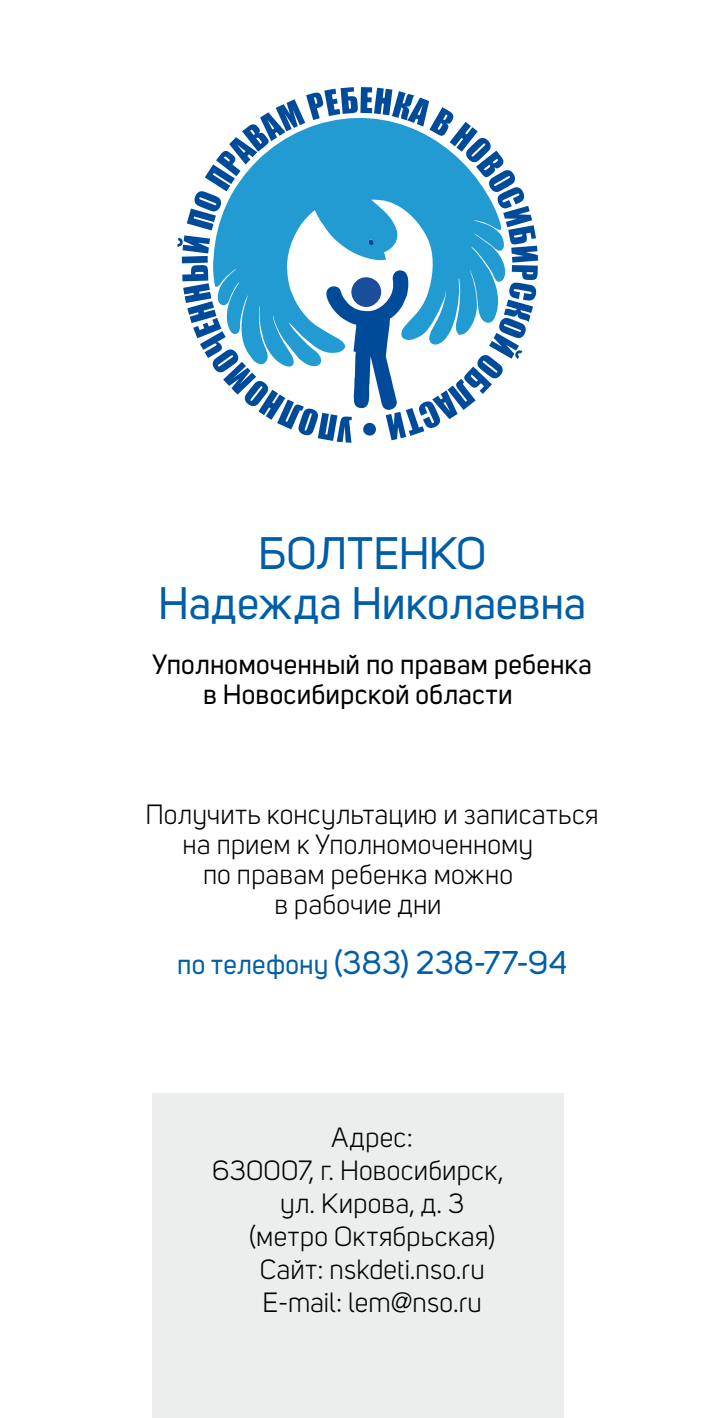
<style>
.page{position:relative;width:709px;height:1418px;background:#fff}
.page>*{position:absolute;margin:0;border:0;box-sizing:border-box;transform-origin:0 0}
.t1{font:45px/50px "Uni Sans";color:#005ea8;text-align:center}
.t2{font:32.5px "Uni Sans";letter-spacing:.015em;color:#005ea8}
.t3{font:27.5px "Uni Sans";letter-spacing:.005em;color:#000}
.t4{font:27.5px/30px "Uni Sans";letter-spacing:.005em;color:#000}
.s1{font-size:27.5px}
</style>
<div class="page">
<div style="left:152px;top:1093px;width:411px;height:324px;background:#eceded"></div>
<svg style="left:177px;top:87px;width:361px;height:356px"></svg>
<h1 class="t1" style="left:158px;top:528px;width:429px">БОЛТЕНКО<br>Надежда Николаевна</h1>
<p class="t4" style="left:203px;top:649px;width:390px;text-indent:-51px">Уполномоченный по правам ребенка в Новосибирской области</p>
<p class="t3" style="left:145px;top:798px;width:455px">Получить консультацию и записаться</p>
<p class="t3" style="left:183px;top:828px;width:352px">на прием к Уполномоченному</p>
<p class="t3" style="left:203px;top:858px;width:311px">по правам ребенка можно</p>
<p class="t3" style="left:274px;top:888px;width:169px">в рабочие дни</p>
<p class="t2" style="left:177px;top:943px;width:391px"><span class="s1">по телефону</span> (383) 238-77-94</p>
<p class="t3" style="left:331px;top:1121px;width:83px">Адрес:</p>
<p class="t3" style="left:212px;top:1154px;width:293px">630007, г. Новосибирск,</p>
<p class="t3" style="left:280px;top:1187px;width:186px">ул. Кирова, д. 3</p>
<p class="t3" style="left:249px;top:1220px;width:248px">(метро Октябрьская)</p>
<p class="t3" style="left:260px;top:1253px;width:226px">Сайт: nskdeti.nso.ru</p>
<p class="t3" style="left:262px;top:1286px;width:221px">E-mail: lem@nso.ru</p>
</div>
